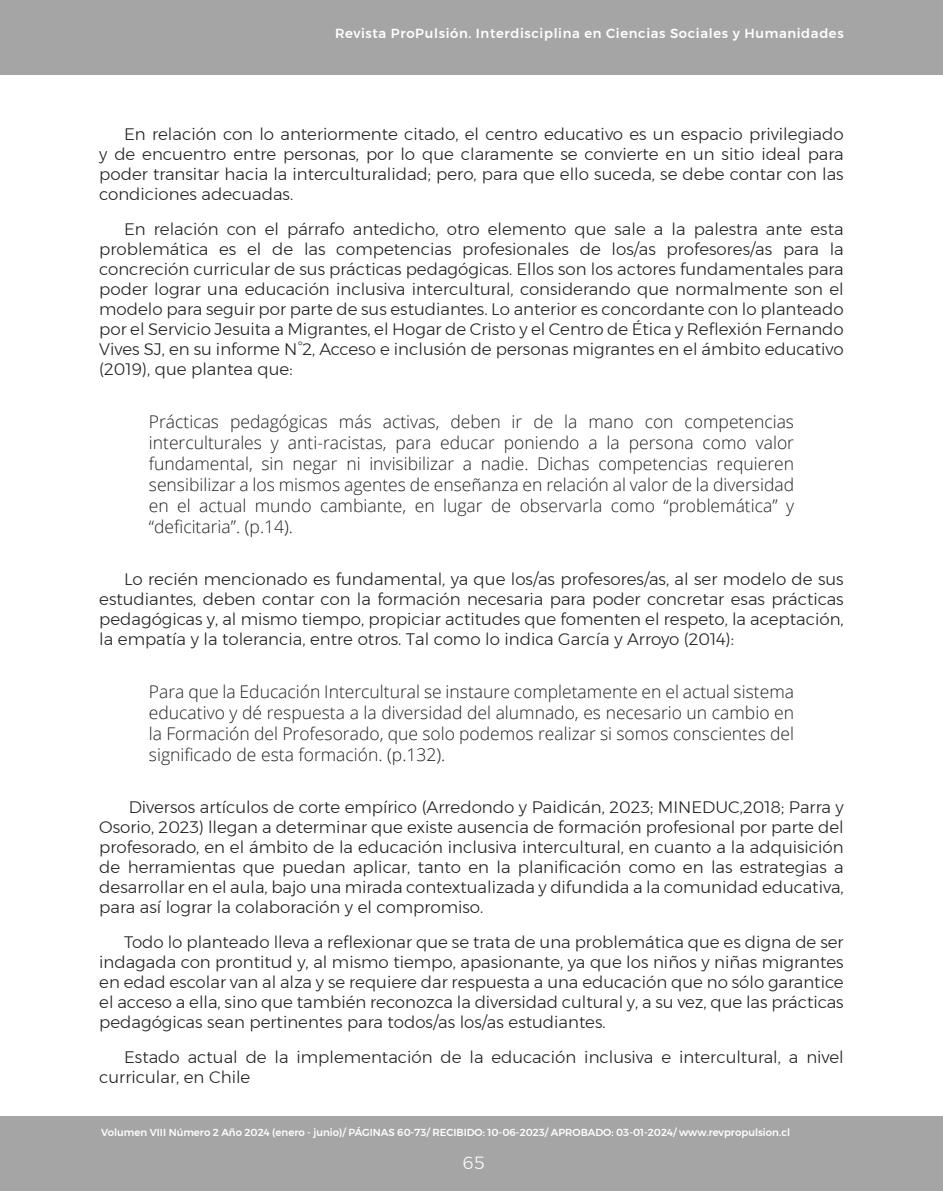
<style>
.page{position:relative;width:943px;height:1191px;background:#fff}
.page>*{position:absolute;margin:0;border:0;box-sizing:border-box;transform-origin:0 0}
._08_parrafo_cita_textual{font:300 17.5px/21px "Open Sans";color:#231f20;text-align:justify}
.t1{font:300 17.5px "Montserrat";color:#fff}
._07_parrafo_texto_articulo{font:300 16.62px/19.9px "Montserrat";color:#231f20;text-align:justify}
.t2{font:500 13.12px "Montserrat";letter-spacing:.05em;color:#fff}
.t3{font:500 10.15px "Montserrat";color:#fff}
</style>
<div class="page">
<div style="left:0;top:0;width:943px;height:74px;background:#a5a5a5"></div>
<div style="left:0;top:1116px;width:943px;height:75px;background:#a5a5a5"></div>
<p class="t2" style="left:335px;top:23px;width:510px">Revista ProPulsión. Interdisciplina en Ciencias Sociales y Humanidades</p>
<p class="_07_parrafo_texto_articulo" style="left:99px;top:124px;width:746px;text-indent:25px">En relación con lo anteriormente citado, el centro educativo es un espacio privilegiado y de encuentro entre personas, por lo que claramente se convierte en un sitio ideal para poder transitar hacia la interculturalidad; pero, para que ello suceda, se debe contar con las condiciones adecuadas.</p>
<p class="_07_parrafo_texto_articulo" style="left:99px;top:219px;width:746px;text-indent:25px">En relación con el párrafo antedicho, otro elemento que sale a la palestra ante esta problemática es el de las competencias profesionales de los/as profesores/as para la concreción curricular de sus prácticas pedagógicas. Ellos son los actores fundamentales para poder lograr una educación inclusiva intercultural, considerando que normalmente son el modelo para seguir por parte de sus estudiantes. Lo anterior es concordante con lo planteado por el Servicio Jesuita a Migrantes, el Hogar de Cristo y el Centro de Ética y Reflexión Fernando Vives SJ, en su informe N°2, Acceso e inclusión de personas migrantes en el ámbito educativo (2019), que plantea que:</p>
<p class="_08_parrafo_cita_textual" style="left:149px;top:410px;width:646px">Prácticas pedagógicas más activas, deben ir de la mano con competencias interculturales y anti-racistas, para educar poniendo a la persona como valor fundamental, sin negar ni invisibilizar a nadie. Dichas competencias requieren sensibilizar a los mismos agentes de enseñanza en relación al valor de la diversidad en el actual mundo cambiante, en lugar de observarla como “problemática” y “deficitaria”. (p.14).</p>
<p class="_07_parrafo_texto_articulo" style="left:99px;top:569px;width:746px;text-indent:25px">Lo recién mencionado es fundamental, ya que los/as profesores/as, al ser modelo de sus estudiantes, deben contar con la formación necesaria para poder concretar esas prácticas pedagógicas y, al mismo tiempo, propiciar actitudes que fomenten el respeto, la aceptación, la empatía y la tolerancia, entre otros. Tal como lo indica García y Arroyo (2014):</p>
<p class="_08_parrafo_cita_textual" style="left:149px;top:681px;width:646px">Para que la Educación Intercultural se instaure completamente en el actual sistema educativo y dé respuesta a la diversidad del alumnado, es necesario un cambio en la Formación del Profesorado, que solo podemos realizar si somos conscientes del significado de esta formación. (p.132).</p>
<p class="_07_parrafo_texto_articulo" style="left:99px;top:797px;width:746px;text-indent:29px">Diversos artículos de corte empírico (Arredondo y Paidicán, 2023; MINEDUC,2018; Parra y Osorio, 2023) llegan a determinar que existe ausencia de formación profesional por parte del profesorado, en el ámbito de la educación inclusiva intercultural, en cuanto a la adquisición de herramientas que puedan aplicar, tanto en la planificación como en las estrategias a desarrollar en el aula, bajo una mirada contextualizada y difundida a la comunidad educativa, para así lograr la colaboración y el compromiso.</p>
<p class="_07_parrafo_texto_articulo" style="left:99px;top:932px;width:746px;text-indent:25px">Todo lo planteado lleva a reflexionar que se trata de una problemática que es digna de ser indagada con prontitud y, al mismo tiempo, apasionante, ya que los niños y niñas migrantes en edad escolar van al alza y se requiere dar respuesta a una educación que no sólo garantice el acceso a ella, sino que también reconozca la diversidad cultural y, a su vez, que las prácticas pedagógicas sean pertinentes para todos/as los/as estudiantes.</p>
<p class="_07_parrafo_texto_articulo" style="left:99px;top:1046px;width:746px;text-indent:25px">Estado actual de la implementación de la educación inclusiva e intercultural, a nivel curricular, en Chile</p>
<p class="t3" style="left:101px;top:1124px;width:690px">Volumen VIII Número 2 Año 2024 (enero - junio)/ PÁGINAS 60-73/ RECIBIDO: 10-06-2023/ APROBADO: 03-01-2024/ www.revpropulsion.cl</p>
<p class="t1" style="left:462px;top:1149px;width:23px">65</p>
</div>
